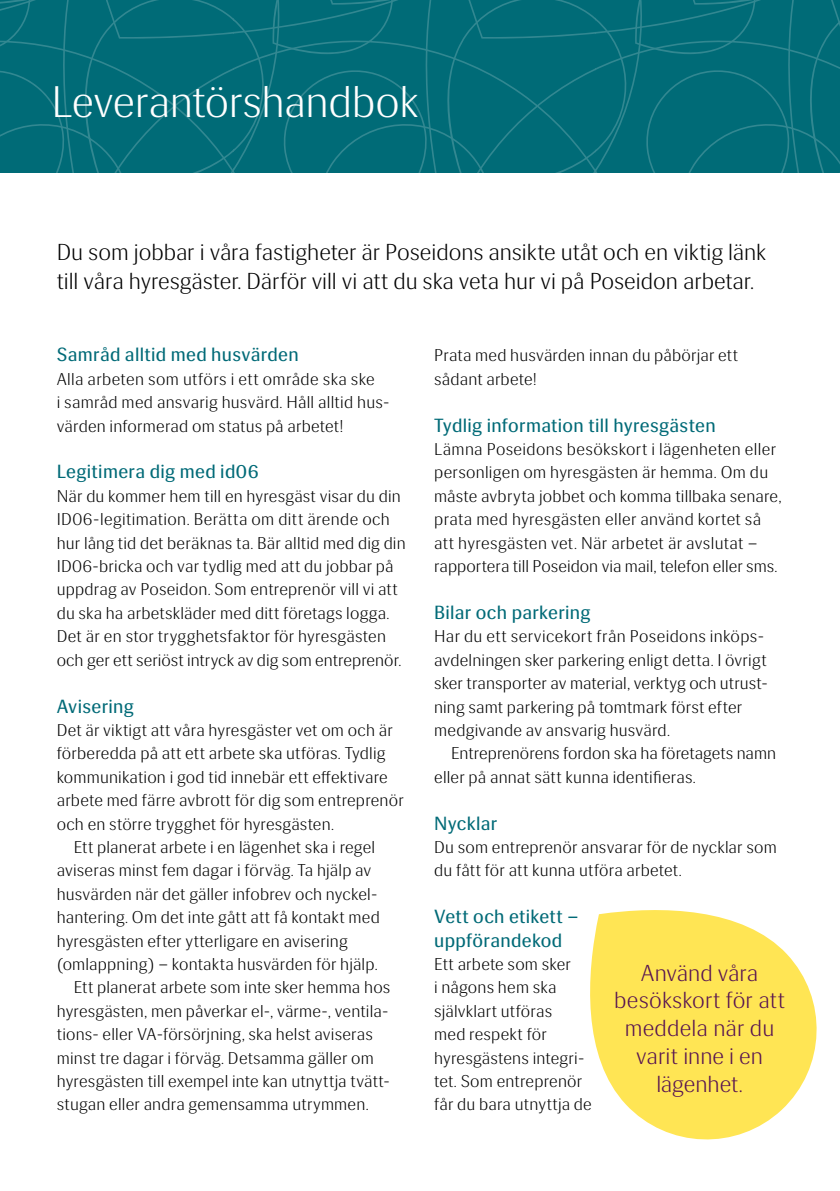
<style>
.page{position:relative;width:840px;height:1191px;background:#fff}
.page>*{position:absolute;margin:0;border:0;box-sizing:border-box;transform-origin:0 0}
.t1{font:300 44px "Siri";letter-spacing:-.01em;color:#fff}
.t2{font:300 23px/29.4px "Siri";letter-spacing:-.005em;color:#000}
.t3{font:300 23px/27.8px "Siri";color:#561251;text-align:center}
.t4{font:19px/23.4px "Siri";letter-spacing:.015em;color:#006a77}
.t5{font:300 17px/23.4px "Siri";letter-spacing:.01em;color:#000}
</style>
<div class="page">
<svg style="left:0;top:0;width:839px;height:173px;background:#036c78"></svg>
<svg style="left:590px;top:910px;width:227px;height:230px;fill:#ffe554"></svg>
<h1 class="t1" style="left:51px;top:78px;width:368px">Leverantörshandbok</h1>
<h2 class="t2" style="left:57px;top:237px;width:710px">Du som jobbar i våra fastigheter är Poseidons ansikte utåt och en viktig länk till våra hyresgäster. Därför vill vi att du ska veta hur vi på Poseidon arbetar.</h2>
<p class="t4" style="left:57px;top:343px;width:243px">Samråd alltid med husvärden</p>
<p class="t5" style="left:57px;top:367px;width:334px">Alla arbeten som utförs i ett område ska ske<br>i samråd med ansvarig husvärd. Håll alltid hus&shy;värden informerad om status på arbetet!</p>
<p class="t4" style="left:57px;top:460px;width:203px">Legitimera dig med id06</p>
<p class="t5" style="left:57px;top:484px;width:350px">När du kommer hem till en hyresgäst visar du din ID06-legitimation. Berätta om ditt ärende och hur lång tid det beräknas ta. Bär alltid med dig din ID06-bricka och var tydlig med att du jobbar på uppdrag av Poseidon. Som entreprenör vill vi att du ska ha arbetskläder med ditt företags logga.<br>Det är en stor trygghetsfaktor för hyresgästen och ger ett seriöst intryck av dig som entreprenör.</p>
<p class="t4" style="left:57px;top:694px;width:79px">Avisering</p>
<p class="t5" style="left:57px;top:718px;width:337px">Det är viktigt att våra hyresgäster vet om och är</p>
<p class="t5" style="left:57px;top:742px;width:330px">förberedda på att ett arbete ska utföras. Tydlig</p>
<p class="t5" style="left:57px;top:765px;width:332px">kommunikation i god tid innebär ett effektivare</p>
<p class="t5" style="left:57px;top:789px;width:348px">arbete med färre avbrott för dig som entreprenör</p>
<p class="t5" style="left:57px;top:812px;width:279px">och en större trygghet för hyresgästen.</p>
<p class="t5" style="left:74px;top:835px;width:303px">Ett planerat arbete i en lägenhet ska i regel</p>
<p class="t5" style="left:57px;top:859px;width:316px">aviseras minst fem dagar i förväg. Ta hjälp av</p>
<p class="t5" style="left:57px;top:882px;width:322px">husvärden när det gäller infobrev och nyckel-</p>
<p class="t5" style="left:57px;top:905px;width:324px">hantering. Om det inte gått att få kontakt med</p>
<p class="t5" style="left:57px;top:929px;width:292px">hyresgästen efter ytterligare en avisering</p>
<p class="t5" style="left:57px;top:952px;width:322px">(omlappning) – kontakta husvärden för hjälp.</p>
<p class="t5" style="left:74px;top:976px;width:318px">Ett planerat arbete som inte sker hemma hos</p>
<p class="t5" style="left:57px;top:999px;width:333px">hyresgästen, men påverkar el-, värme-, ventila-</p>
<p class="t5" style="left:57px;top:1022px;width:317px">tions- eller VA-försörjning, ska helst aviseras</p>
<p class="t5" style="left:57px;top:1046px;width:318px">minst tre dagar i förväg. Detsamma gäller om</p>
<p class="t5" style="left:57px;top:1069px;width:334px">hyresgästen till exempel inte kan utnyttja tvätt-</p>
<p class="t5" style="left:57px;top:1093px;width:313px">stugan eller andra gemensamma utrymmen.</p>
<p class="t5" style="left:434px;top:344px;width:305px">Prata med husvärden innan du påbörjar ett sådant arbete!</p>
<p class="t4" style="left:434px;top:413px;width:283px">Tydlig information till hyresgästen</p>
<p class="t5" style="left:434px;top:438px;width:348px">Lämna Poseidons besökskort i lägenheten eller personligen om hyresgästen är hemma. Om du måste avbryta jobbet och komma tillbaka senare, prata med hyresgästen eller använd kortet så att hyresgästen vet. När arbetet är avslutat – rapportera till Poseidon via mail, telefon eller sms.</p>
<p class="t4" style="left:434px;top:601px;width:158px">Bilar och parkering</p>
<p class="t5" style="left:434px;top:625px;width:335px">Har du ett servicekort från Poseidons inköps&shy;avdelningen sker parkering enligt detta. I övrigt sker transporter av material, verktyg och utrust&shy;ning samt parkering på tomtmark först efter medgivande av ansvarig husvärd.</p>
<p class="t5" style="left:434px;top:742px;width:343px;text-indent:17px">Entreprenörens fordon ska ha företagets namn eller på annat sätt kunna identifieras.</p>
<p class="t4" style="left:434px;top:811px;width:65px">Nycklar</p>
<p class="t5" style="left:434px;top:835px;width:344px">Du som entreprenör ansvarar för de nycklar som du fått för att kunna utföra arbetet.</p>
<p class="t4" style="left:434px;top:905px;width:146px">Vett och etikett – uppförandekod</p>
<p class="t5" style="left:434px;top:952px;width:159px">Ett arbete som sker<br>i någons hem ska självklart utföras<br>med respekt för hyresgästens integri&shy;tet. Som entreprenör får du bara utnyttja de</p>
<h2 class="t3" style="left:613px;top:959px;width:172px">Använd våra besökskort för att meddela när du varit inne i en lägenhet.</h2>
</div>
